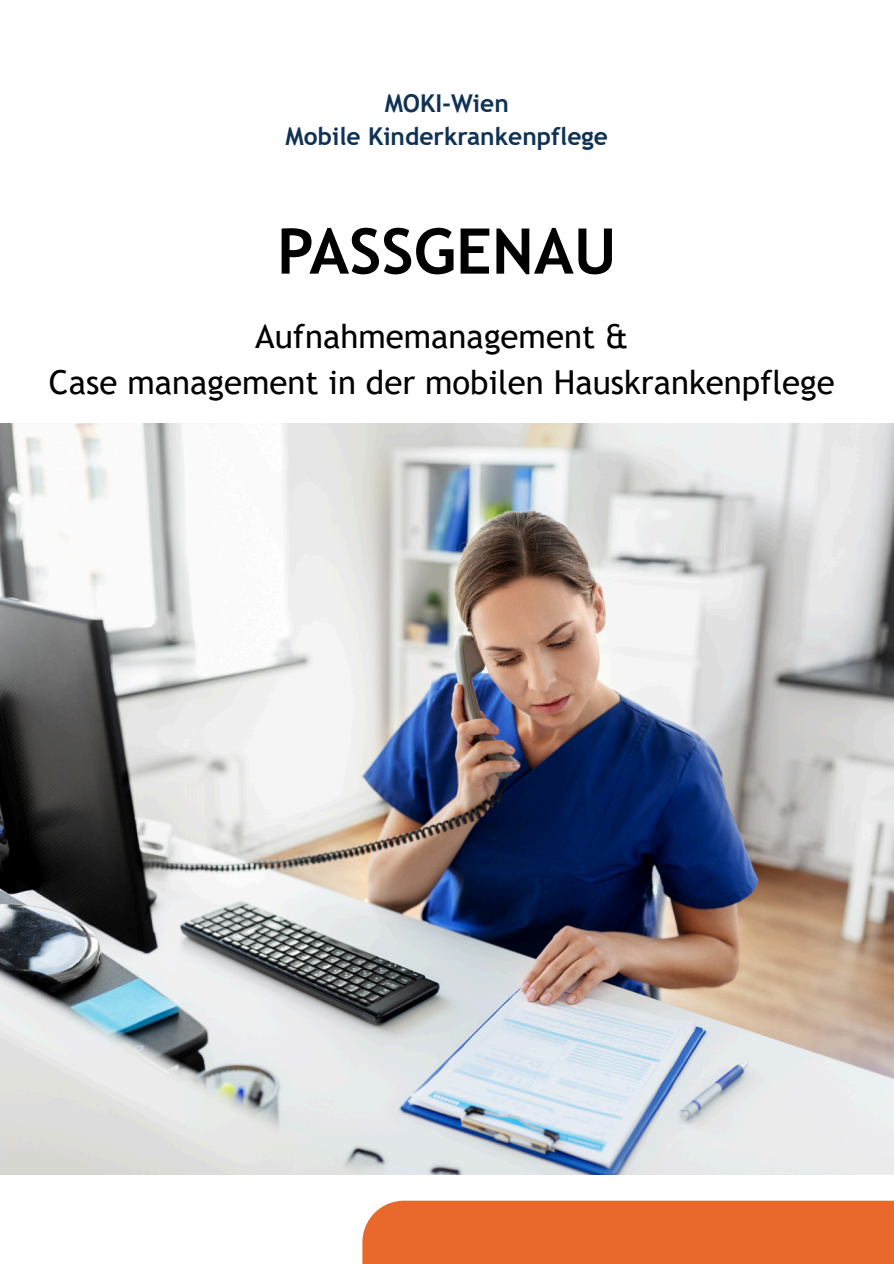
<style>
.page{position:relative;width:894px;height:1264px;background:#fff}
.page>*{position:absolute;margin:0;border:0;box-sizing:border-box;transform-origin:0 0}
.t1{font:700 63px "Trebuchet MS";color:#000}
.t2{font:33px/46px "Trebuchet MS";color:#000;text-align:center}
.t3{font:700 24.6px/33.8px "Trebuchet MS";color:#103255;text-align:center}
</style>
<div class="page">
<div style="left:362px;top:1200px;width:531px;height:63px;background:#e8692b"></div>
<img style="left:0;top:423px;width:893px;height:750px">
<p class="t3" style="left:285px;top:86px;width:324px">MOKI-Wien<br>Mobile Kinderkrankenpflege</p>
<h1 class="t1" style="left:277px;top:212px;width:341px">PASSGENAU</h1>
<p class="t2" style="left:49px;top:312px;width:787px">Aufnahmemanagement &amp;<br>Case management in der mobilen Hauskrankenpflege</p>
</div>
